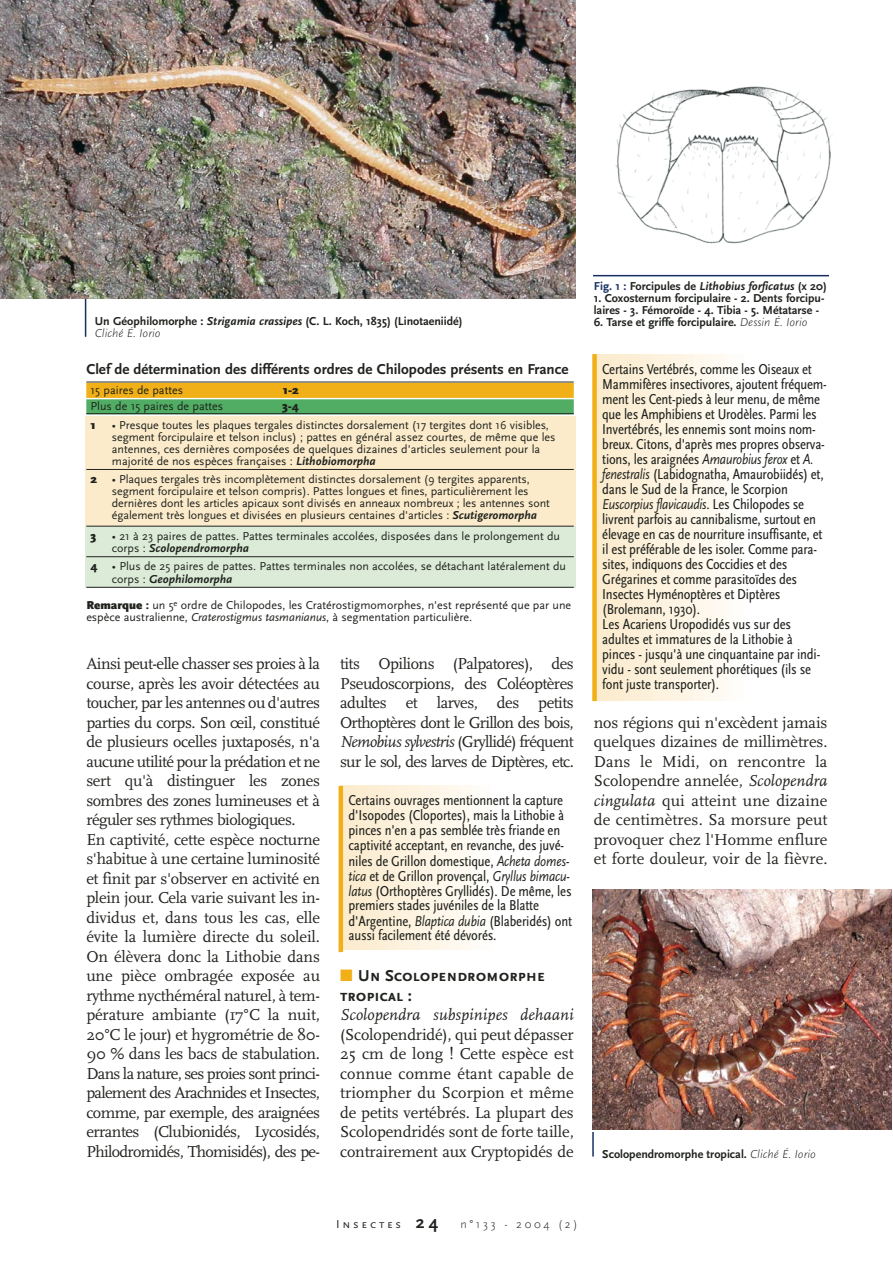
<style>
.page{position:relative;width:893px;height:1263px;background:#fff}
.page>*{position:absolute;margin:0;border:0;box-sizing:border-box;transform-origin:0 0}
.t1{font:16.5px/19.5px "Scala";letter-spacing:-.02em;color:#20231e}
.t2{font:15px/15px "Scala Sans Regular Con";letter-spacing:-.015em;color:#20231e}
.t3{font:700 15px "Scala Sans";color:#20231e}
.t4{font:12px/12px "Scala Sans";color:#20231e}
.t5{font:700 12px/12px "Scala Sans";color:#20231e}
.t6{font:italic 700 12px "Scala Sans";color:#20231e}
.t7{font:300 12px "Scala Sans";letter-spacing:.22em;color:#20231e}
.t8{font:900 12px "Scala Sans";color:#20231e}
.s1{font-style:italic}
.s2{font-weight:300;font-style:italic}
.s3{font-weight:700;font-style:italic}
.s4{font-weight:900}
.s5{font-family:"Scala Sans";font-style:italic}
.s6{color:#f1af18}
.s7{font-family:"Scala Sans Caps";font-weight:700}
.s8{font-style:normal;color:#162f63}
.s9{font-style:normal}
.s10{font-family:"Scala Sans Caps";font-weight:400}
.s11{font-weight:700;font-size:18px}
</style>
<div class="page">
<hr style="left:592px;top:1088px;width:2px;height:68px;background:#162f63">
<hr style="left:85px;top:256px;width:1px;height:81px;background:#162f63">
<img style="left:592px;top:889px;width:299px;height:241px">
<img style="left:0;top:0;width:575px;height:298px">
<div style="left:341px;top:786px;width:152px;height:163px;background:linear-gradient(to right,#fbeac9,#fffdfb)"></div>
<hr style="left:339px;top:786px;width:4px;height:166px;background:#f1af18">
<div style="left:594px;top:354px;width:153px;height:346px;background:linear-gradient(to right,#fbeaca,#fffefb)"></div>
<div style="left:592px;top:354px;width:5px;height:347px;background:#f1af18"></div>
<div style="left:85px;top:416px;width:490px;height:110px;background:#fcebcb"></div>
<div style="left:85px;top:526px;width:490px;height:62px;background:#dcebd8"></div>
<hr style="left:86px;top:382px;width:488px;height:1px;background:#20231e">
<div style="left:86px;top:383px;width:488px;height:15px;background:#f1af18"></div>
<div style="left:86px;top:399px;width:488px;height:15px;background:#50ad63"></div>
<hr style="left:86px;top:413px;width:488px;height:1px;background:#20231e">
<hr style="left:86px;top:469px;width:488px;height:1px;background:#20231e">
<hr style="left:86px;top:526px;width:488px;height:1px;background:#20231e">
<hr style="left:86px;top:556px;width:488px;height:1px;background:#20231e">
<hr style="left:86px;top:587px;width:488px;height:1px;background:#20231e">
<img style="left:615px;top:86px;width:218px;height:158px">
<hr style="left:593px;top:275px;width:236px;height:1px;background:#162f63">
<p class="t5" style="left:95px;top:316px;width:369px">Un Géophilomorphe : <span class="s1">Strigamia crassipes</span> (C. L. Koch, 1835) (Linotaeniidé)<br><span class="s2">Cliché É. Iorio</span></p>
<p class="t3" style="left:86px;top:364px;width:483px">Clef de détermination des différents ordres de Chilopodes présents en France</p>
<p class="t4" style="left:91px;top:385px;width:94px">15 paires de pattes</p>
<p class="t8" style="left:283px;top:385px;width:18px">1-2</p>
<p class="t4" style="left:91px;top:401px;width:134px">Plus de 15 paires de pattes</p>
<p class="t8" style="left:282px;top:401px;width:18px">3-4</p>
<p class="t8" style="left:91px;top:420px;width:7px">1</p>
<p class="t4" style="left:112px;top:420px;width:445px">• Presque toutes les plaques tergales distinctes dorsalement (17 tergites dont 16 visibles, segment forcipulaire et telson inclus) ; pattes en général assez courtes, de même que les antennes, ces dernières composées de quelques dizaines d'articles seulement pour la majorité de nos espèces françaises : <span class="s3">Lithobiomorpha</span></p>
<p class="t4" style="left:112px;top:474px;width:439px;text-indent:-21px"><span class="s4">2</span> • Plaques tergales très incomplètement distinctes dorsalement (9 tergites apparents, segment forcipulaire et telson compris). Pattes longues et fines, particulièrement les dernières dont les articles apicaux sont divisés en anneaux nombreux ; les antennes sont également très longues et divisées en plusieurs centaines d'articles : <span class="s3">Scutigeromorpha</span></p>
<p class="t8" style="left:91px;top:531px;width:7px">3</p>
<p class="t4" style="left:112px;top:531px;width:450px">• 21 à 23 paires de pattes. Pattes terminales accolées, disposées dans le prolongement du corps : <span class="s3">Scolopendromorpha</span></p>
<p class="t4" style="left:112px;top:561px;width:456px;text-indent:-21px"><span class="s4">4</span> • Plus de 25 paires de pattes. Pattes terminales non accolées, se détachant latéralement du corps : <span class="s3">Geophilomorpha</span></p>
<p class="t4" style="left:86px;top:600px;width:486px"><span class="s4">Remarque :</span> un 5<sup>e</sup> ordre de Chilopodes, les Cratérostigmomorphes, n'est représenté que par une espèce australienne, <span class="s1">Craterostigmus tasmanianus</span>, à segmentation particulière.</p>
<p class="t1" style="left:86px;top:655px;width:235px">Ainsi peut-elle chasser ses proies à la course, après les avoir détectées au toucher, par les antennes ou d'autres parties du corps. Son œil, constitué de plusieurs ocelles juxtaposés, n'a aucune utilité pour la prédation et ne sert qu'à distinguer les zones sombres des zones lumineuses et à réguler ses rythmes biologiques.<br>En captivité, cette espèce nocturne s'habitue à une certaine luminosité et finit par s'observer en activité en plein jour. Cela varie suivant les in&shy;dividus et, dans tous les cas, elle évite la lumière directe du soleil.<br>On élèvera donc la Lithobie dans une pièce ombragée exposée au rythme nycthéméral naturel, à tem&shy;pérature ambiante (17°C la nuit, 20°C le jour) et hygrométrie de 80- 90 % dans les bacs de stabulation.<br>Dans la nature, ses proies sont princi&shy;palement des Arachnides et Insectes, comme, par exemple, des araignées errantes (Clubionidés, Lycosidés, Philodromidés, Thomisidés), des pe-</p>
<p class="t1" style="left:340px;top:655px;width:235px;text-align:justify">tits Opilions (Palpatores), des Pseudoscorpions, des Coléoptères adultes et larves, des petits Orthoptères dont le Grillon des bois, <span class="s1">Nemobius sylvestris</span> (Gryllidé) fréquent sur le sol, des larves de Diptères, etc.</p>
<p class="t2" style="left:349px;top:794px;width:225px">Certains ouvrages mentionnent la capture d'Isopodes (Cloportes), mais la Lithobie à pinces n'en a pas semblée très friande en captivité acceptant, en revanche, des juvé&shy;niles de Grillon domestique, <span class="s5">Acheta domes&shy;tica</span> et de Grillon provençal, <span class="s5">Gryllus bimacu&shy;latus</span> (Orthoptères Gryllidés). De même, les premiers stades juvéniles de la Blatte d'Argentine, <span class="s5">Blaptica dubia</span> (Blaberidés) ont aussi facilement été dévorés.</p>
<p class="t1" style="left:340px;top:967px;width:235px"><span class="s6">■</span> <span class="s7">Un Scolopendromorphe tropical :<br></span><span class="s1">Scolopendra subspinipes dehaani </span>(Scolopendridé), qui peut dépasser<br>25 cm de long ! Cette espèce est connue comme étant capable de triompher du Scorpion et même de petits vertébrés. La plupart des<br>Scolopendridés sont de forte taille, contrairement aux Cryptopidés de</p>
<p class="t6" style="left:594px;top:282px;width:234px"><span class="s8">Fig. 1 :</span> <span class="s9">Forcipules de</span> Lithobius forficatus <span class="s9">(x 20)</span></p>
<p class="t5" style="left:594px;top:293px;width:232px">1. Coxosternum forcipulaire - 2. Dents forcipu&shy;laires - 3. Fémoroïde - 4. Tibia - 5. Métatarse -</p>
<p class="t5" style="left:594px;top:317px;width:215px">6. Tarse et griffe forcipulaire. <span class="s2">Dessin É. Iorio</span></p>
<p class="t2" style="left:602px;top:362px;width:226px">Certains Vertébrés, comme les Oiseaux et Mammifères insectivores, ajoutent fréquem&shy;ment les Cent-pieds à leur menu, de même que les Amphibiens et Urodèles. Parmi les Invertébrés, les ennemis sont moins nom&shy;breux. Citons, d'après mes propres observa&shy;tions, les araignées <span class="s5">Amaurobius ferox</span> et <span class="s5">A. fenestralis</span> (Labidognatha, Amaurobiidés) et, dans le Sud de la France, le Scorpion <span class="s5">Euscorpius flavicaudis</span>. Les Chilopodes se livrent parfois au cannibalisme, surtout en élevage en cas de nourriture insuffisante, et il est préférable de les isoler. Comme para&shy;sites, indiquons des Coccidies et des Grégarines et comme parasitoïdes des Insectes Hyménoptères et Diptères (Brolemann, 1930).<br>Les Acariens Uropodidés vus sur des adultes et immatures de la Lithobie à pinces - jusqu'à une cinquantaine par indi&shy;vidu - sont seulement phorétiques (ils se font juste transporter).</p>
<p class="t1" style="left:594px;top:714px;width:235px;text-align:justify">nos régions qui n'excèdent jamais quelques dizaines de millimètres.<br>Dans le Midi, on rencontre la Scolopendre annelée, <span class="s1">Scolopendra cingulata</span> qui atteint une dizaine de centimètres. Sa morsure peut provoquer chez l'Homme enflure et forte douleur, voir de la fièvre.</p>
<p class="t5" style="left:602px;top:1149px;width:215px">Scolopendromorphe tropical. <span class="s2">Cliché É. Iorio</span></p>
<p class="t7" style="left:336px;top:1219px;width:243px"><span class="s10">Insectes</span> <span class="s11">24</span> n°133 - 2004 (2)</p>
</div>
